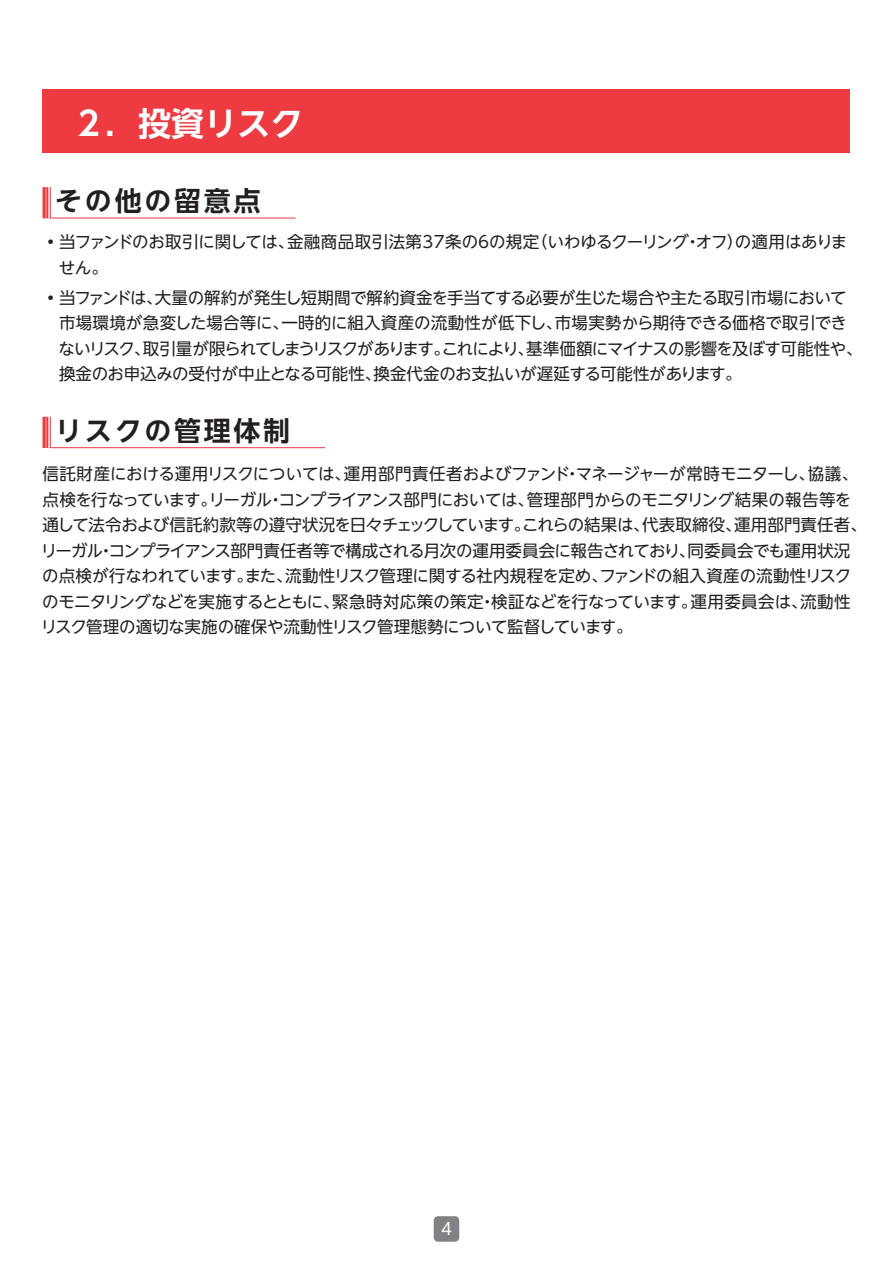
<style>
.page{position:relative;width:893px;height:1263px;background:#fff}
.page>*{position:absolute;margin:0;border:0;box-sizing:border-box;transform-origin:0 0}
.t1{font:700 33px "UD Shin Go NT Pro De";color:#fff}
.t2{font:700 27px "UD Shin Go NT Pro De";letter-spacing:.1em;color:#231f20}
.t3{font:16.5px/25.5px "UD Shin Go NT Pro";letter-spacing:-.02em;color:#231f20}
.t4{font:16.5px "UD Shin Go NT Pro";color:#fff}
</style>
<div class="page">
<div style="left:434px;top:1216px;width:25px;height:26px;background:#808285;border-radius:4px"></div>
<div style="left:43px;top:89px;width:807px;height:64px;background:#ee3a41"></div>
<hr style="left:50px;top:447px;width:275px;height:1px;background:#ee3a41">
<hr style="left:43px;top:417px;width:3px;height:31px;background:#ee3a41">
<hr style="left:46px;top:417px;width:2px;height:31px;background:#ee3a41">
<hr style="left:50px;top:417px;width:1px;height:31px;background:#ee3a41">
<hr style="left:50px;top:218px;width:245px;height:1px;background:#ee3a41">
<hr style="left:43px;top:187px;width:3px;height:31px;background:#ee3a41">
<hr style="left:46px;top:187px;width:2px;height:31px;background:#ee3a41">
<hr style="left:50px;top:187px;width:1px;height:31px;background:#ee3a41">
<h1 class="t1" style="left:72px;top:96px;width:233px">２．投資リスク</h1>
<h2 class="t2" style="left:55px;top:179px;width:236px">その他の留意点　</h2>
<p class="t3" style="left:59px;top:229px;width:790px;text-indent:-16px">◦当ファンドのお取引に関しては、金融商品取引法第37条の６の規定（いわゆるクーリング・オフ）の適用はありません。</p>
<p class="t3" style="left:58px;top:284px;width:806px;text-indent:-16px">◦当ファンドは、大量の解約が発生し短期間で解約資金を手当てする必要が生じた場合や主たる取引市場において市場環境が急変した場合等に、一時的に組入資産の流動性が低下し、市場実勢から期待できる価格で取引できないリスク、取引量が限られてしまうリスクがあります。これにより、基準価額にマイナスの影響を及ぼす可能性や、換金のお申込みの受付が中止となる可能性、換金代金のお支払いが遅延する可能性があります。</p>
<h2 class="t2" style="left:55px;top:408px;width:266px">リスクの管理体制　</h2>
<p class="t3" style="left:41px;top:461px;width:828px">信託財産における運用リスクについては、運用部門責任者およびファンド・マネージャーが常時モニターし、協議、点検を行なっています。リーガル・コンプライアンス部門においては、管理部門からのモニタリング結果の報告等を通して法令および信託約款等の遵守状況を日々チェックしています。これらの結果は、代表取締役、運用部門責任者、リーガル・コンプライアンス部門責任者等で構成される月次の運用委員会に報告されており、同委員会でも運用状況の点検が行なわれています。また、流動性リスク管理に関する社内規程を定め、ファンドの組入資産の流動性リスクのモニタリングなどを実施するとともに、緊急時対応策の策定・検証などを行なっています。運用委員会は、流動性リスク管理の適切な実施の確保や流動性リスク管理態勢について監督しています。</p>
<p class="t4" style="left:441px;top:1215px;width:12px">4</p>
</div>
